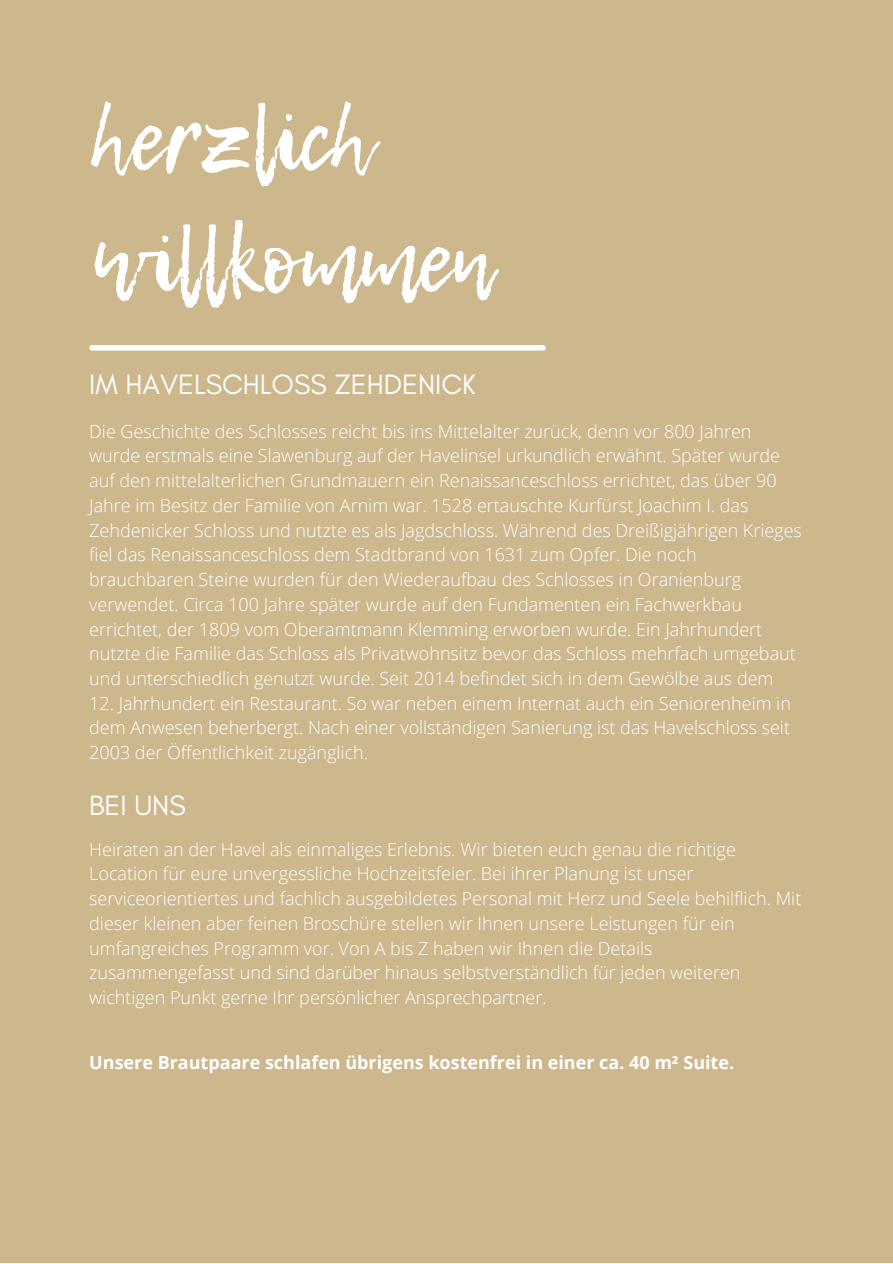
<style>
.page{position:relative;width:893px;height:1264px;background:#fff}
.page>*{position:absolute;margin:0;border:0;box-sizing:border-box;transform-origin:0 0}
.t1{font:86.85px/121.4px "Lemon Tuesday";color:#fff}
.t2{font:28.5px "Glacial Indifference";color:#fff}
.t3{font:300 18px/24.8px "Open Sans";color:#fff}
.t4{font:700 18px "Open Sans";color:#fff}
</style>
<div class="page">
<div style="left:0;top:0;width:892px;height:1262px;background:#cdb78d"></div>
<div style="left:92px;top:345px;width:451px;height:5px;background:#fff"></div>
<h1 class="t1" style="left:89px;top:79px;width:404px">herzlich willkommen</h1>
<h2 class="t2" style="left:89px;top:367px;width:388px">IM HAVELSCHLOSS ZEHDENICK</h2>
<p class="t3" style="left:89px;top:418px;width:714px">Die Geschichte des Schlosses reicht bis ins Mittelalter zurück, denn vor 800 Jahren wurde erstmals eine Slawenburg auf der Havelinsel urkundlich erwähnt. Später wurde auf den mittelalterlichen Grundmauern ein Renaissanceschloss errichtet, das über 90<br>Jahre im Besitz der Familie von Arnim war. 1528 ertauschte Kurfürst Joachim I. das Zehdenicker Schloss und nutzte es als Jagdschloss. Während des Dreißigjährigen Krieges fiel das Renaissanceschloss dem Stadtbrand von 1631 zum Opfer. Die noch brauchbaren Steine wurden für den Wiederaufbau des Schlosses in Oranienburg verwendet. Circa 100 Jahre später wurde auf den Fundamenten ein Fachwerkbau errichtet, der 1809 vom Oberamtmann Klemming erworben wurde. Ein Jahrhundert nutzte die Familie das Schloss als Privatwohnsitz bevor das Schloss mehrfach umgebaut und unterschiedlich genutzt wurde. Seit 2014 befindet sich in dem Gewölbe aus dem</p>
<p class="t3" style="left:89px;top:690px;width:703px;text-align:justify">12. Jahrhundert ein Restaurant. So war neben einem Internat auch ein Seniorenheim in dem Anwesen beherbergt. Nach einer vollständigen Sanierung ist das Havelschloss seit 2003 der Öffentlichkeit zugänglich.</p>
<h2 class="t2" style="left:89px;top:787px;width:98px">BEI UNS</h2>
<p class="t3" style="left:89px;top:836px;width:713px">Heiraten an der Havel als einmaliges Erlebnis. Wir bieten euch genau die richtige Location für eure unvergessliche Hochzeitsfeier. Bei ihrer Planung ist unser serviceorientiertes und fachlich ausgebildetes Personal mit Herz und Seele behilflich. Mit dieser kleinen aber feinen Broschüre stellen wir Ihnen unsere Leistungen für ein umfangreiches Programm vor. Von A bis Z haben wir Ihnen die Details zusammengefasst und sind darüber hinaus selbstverständlich für jeden weiteren wichtigen Punkt gerne Ihr persönlicher Ansprechpartner.</p>
<p class="t4" style="left:89px;top:1049px;width:646px">Unsere Brautpaare schlafen übrigens kostenfrei in einer ca. 40 m² Suite.</p>
</div>
